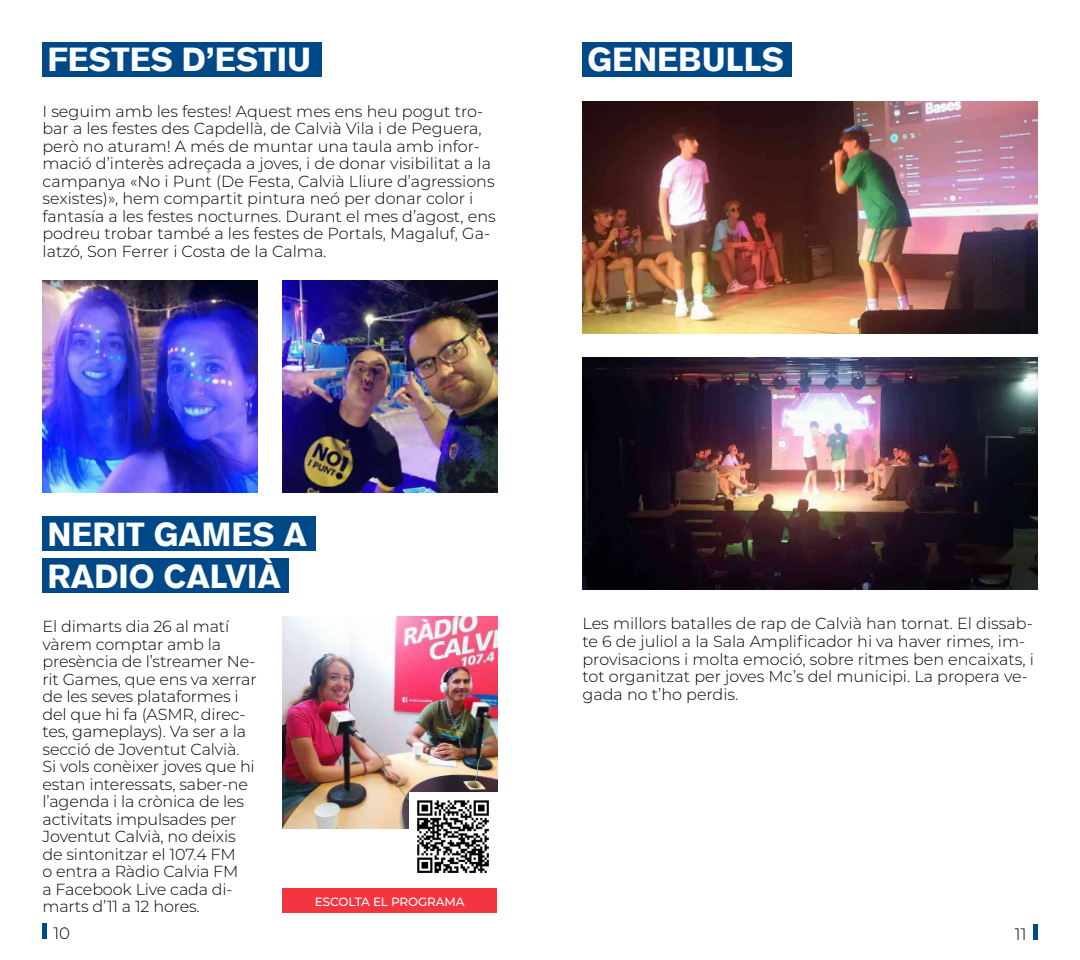
<style>
.page{position:relative;width:1080px;height:960px;background:#fff}
.page>*{position:absolute;margin:0;border:0;box-sizing:border-box;transform-origin:0 0}
.t1{font:900 32.5px/42.5px "Akzidenz Grotesk";color:#fff}
.t2{font:300 16.5px "Montserrat";color:#000}
.t3{font:300 16px/17.5px "Montserrat";color:#000}
.t4{font:500 12px "Montserrat";letter-spacing:-.01em;color:#fff}
</style>
<div class="page">
<hr style="left:43px;top:923px;width:4px;height:16px;background:#004988">
<hr style="left:1033px;top:924px;width:4px;height:16px;background:#004988">
<div style="left:43px;top:558px;width:246px;height:35px;background:#004988"></div>
<div style="left:43px;top:43px;width:279px;height:34px;background:#004988"></div>
<img style="left:43px;top:281px;width:215px;height:212px">
<img style="left:282px;top:281px;width:215px;height:212px">
<div style="left:43px;top:517px;width:273px;height:34px;background:#004988"></div>
<img style="left:282px;top:617px;width:215px;height:211px">
<div style="left:282px;top:888px;width:215px;height:24px;background:#f33540"></div>
<div style="left:583px;top:43px;width:209px;height:34px;background:#004988"></div>
<img style="left:583px;top:101px;width:454px;height:232px">
<img style="left:583px;top:358px;width:454px;height:232px">
<div style="left:409px;top:792px;width:88px;height:89px;background:#fff"></div>
<img style="left:417px;top:800px;width:72px;height:73px">
<h1 class="t1" style="left:47px;top:38px;width:265px">FESTES D’ESTIU</h1>
<p class="t3" style="left:43px;top:102px;width:455px">I seguim amb les festes! Aquest mes ens heu pogut tro&shy;bar a les festes des Capdellà, de Calvià Vila i de Peguera, però no aturam! A més de muntar una taula amb infor&shy;mació d’interès adreçada a joves, i de donar visibilitat a la campanya «No i Punt (De Festa, Calvià Lliure d’agressions sexistes)», hem compartit pintura neó per donar color i fantasía a les festes nocturnes. Durant el mes d’agost, ens podreu trobar també a les festes de Portals, Magaluf, Ga&shy;latzó, Son Ferrer i Costa de la Calma.</p>
<h1 class="t1" style="left:587px;top:38px;width:198px">GENEBULLS</h1>
<h1 class="t1" style="left:47px;top:513px;width:261px">NERIT GAMES A<br>RADIO CALVIÀ</h1>
<p class="t3" style="left:43px;top:617px;width:216px">El dimarts dia 26 al matí vàrem comptar amb la presència de l’streamer Ne&shy;rit Games, que ens va xerrar de les seves plataformes i del que hi fa (ASMR, direc&shy;tes, gameplays). Va ser a la secció de Joventut Calvià.<br>Si vols conèixer joves que hi estan interessats, saber-ne l’agenda i la crònica de les activitats impulsades per<br>Joventut Calvià, no deixis de sintonitzar el 107.4 FM<br>o entra a Ràdio Calvia FM<br>a Facebook Live cada di&shy;marts d’11 a 12 hores.</p>
<p class="t4" style="left:315px;top:893px;width:151px">ESCOLTA EL PROGRAMA</p>
<p class="t3" style="left:583px;top:615px;width:453px">Les millors batalles de rap de Calvià han tornat. El dissab&shy;te 6 de juliol a la Sala Amplificador hi va haver rimes, im&shy;provisacions i molta emoció, sobre ritmes ben encaixats, i tot organitzat per joves Mc’s del municipi. La propera ve&shy;gada no t’ho perdis.</p>
<p class="t2" style="left:54px;top:922px;width:18px">10</p>
<p class="t2" style="left:1015px;top:923px;width:13px">11</p>
</div>
